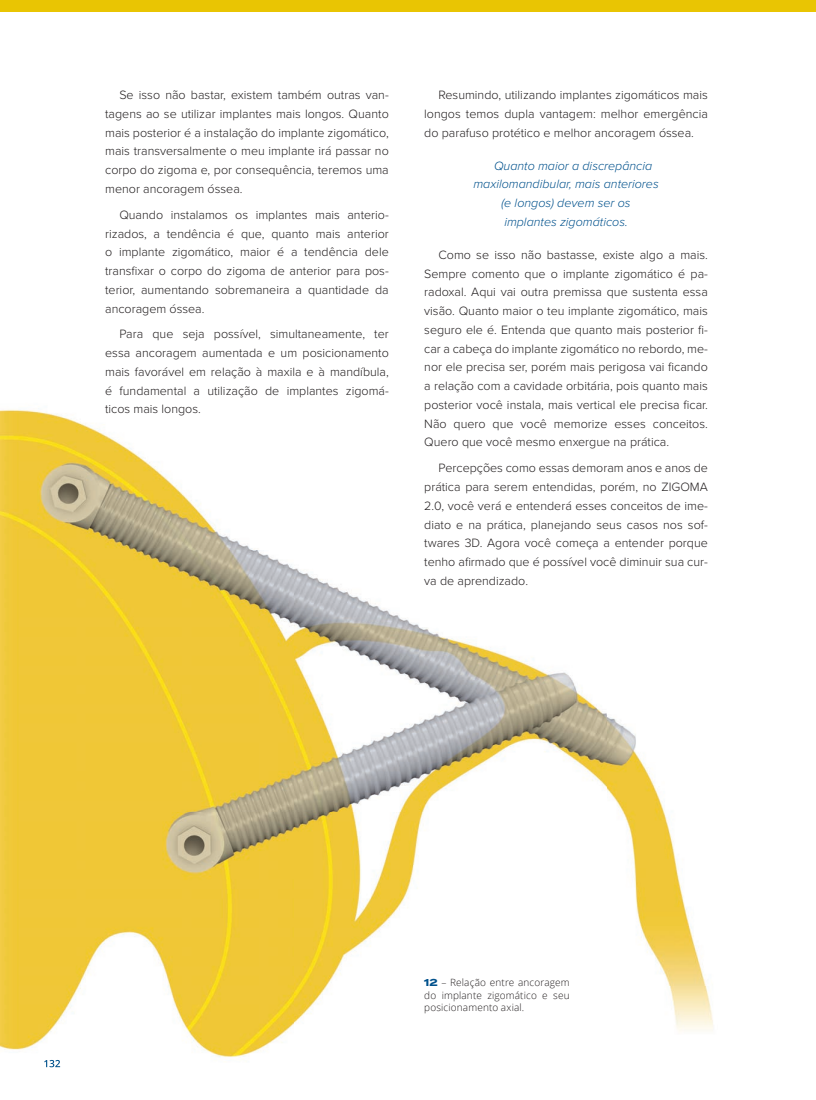
<style>
.page{position:relative;width:816px;height:1100px;background:#fff}
.page>*{position:absolute;margin:0;border:0;box-sizing:border-box;transform-origin:0 0}
.t1{font:300 12.5px/18.8px "Proxima Nova";color:#231f20;text-align:justify}
.t2{font:italic 300 12.5px "Proxima Nova";color:#01518c}
.t3{font:300 10px/12.5px "Open Sans";letter-spacing:.015em;color:#231f20;text-align:justify}
.s1{font-family:"Termina";font-weight:700;color:#01518c}
</style>
<div class="page">
<div style="left:0;top:0;width:815px;height:11px;background:#e9c503"></div>
<img style="left:0;top:409px;width:713px;height:659px">
<img style="left:44px;top:1059px;width:16px;height:8px">
<p class="t1" style="left:105px;top:85px;width:285px;text-indent:14px">Se isso não bastar, existem também outras van&shy;tagens ao se utilizar implantes mais longos. Quanto mais posterior é a instalação do implante zigomático, mais transversalmente o meu implante irá passar no corpo do zigoma e, por consequência, teremos uma menor ancoragem óssea.</p>
<p class="t1" style="left:105px;top:204px;width:285px;text-indent:14px">Quando instalamos os implantes mais anterio&shy;rizados, a tendência é que, quanto mais anterior o implante zigomático, maior é a tendência dele transfixar o corpo do zigoma de anterior para pos&shy;terior, aumentando sobremaneira a quantidade da ancoragem óssea.</p>
<p class="t1" style="left:105px;top:324px;width:285px;text-indent:14px">Para que seja possível, simultaneamente, ter essa ancoragem aumentada e um posicionamento mais favorável em relação à maxila e à mandíbula, é fundamental a utilização de implantes zigomá&shy;ticos mais longos.</p>
<p class="t1" style="left:424px;top:85px;width:285px;text-indent:14px">Resumindo, utilizando implantes zigomáticos mais longos temos dupla vantagem: melhor emergência do parafuso protético e melhor ancoragem óssea.</p>
<p class="t2" style="left:494px;top:156px;width:160px">Quanto maior a discrepância</p>
<p class="t2" style="left:473px;top:175px;width:187px">maxilomandibular, mais anteriores</p>
<p class="t2" style="left:501px;top:193px;width:131px">(e longos) devem ser os</p>
<p class="t2" style="left:504px;top:212px;width:125px">implantes zigomáticos.</p>
<p class="t1" style="left:424px;top:244px;width:285px;text-indent:14px">Como se isso não bastasse, existe algo a mais.<br>Sempre comento que o implante zigomático é pa&shy;radoxal. Aqui vai outra premissa que sustenta essa visão. Quanto maior o teu implante zigomático, mais seguro ele é. Entenda que quanto mais posterior fi&shy;car a cabeça do implante zigomático no rebordo, me&shy;nor ele precisa ser, porém mais perigosa vai ficando a relação com a cavidade orbitária, pois quanto mais posterior você instala, mais vertical ele precisa ficar.<br>Não quero que você memorize esses conceitos.<br>Quero que você mesmo enxergue na prática.</p>
<p class="t1" style="left:424px;top:458px;width:285px;text-indent:14px">Percepções como essas demoram anos e anos de prática para serem entendidas, porém, no ZIGOMA 2.0, você verá e entenderá esses conceitos de ime&shy;diato e na prática, planejando seus casos nos sof&shy;twares 3D. Agora você começa a entender porque tenho afirmado que é possível você diminuir sua cur&shy;va de aprendizado.</p>
<p class="t3" style="left:424px;top:975px;width:147px"><span class="s1">12</span> – Relação entre ancoragem do implante zigomático e seu posicionamento axial.</p>
</div>
